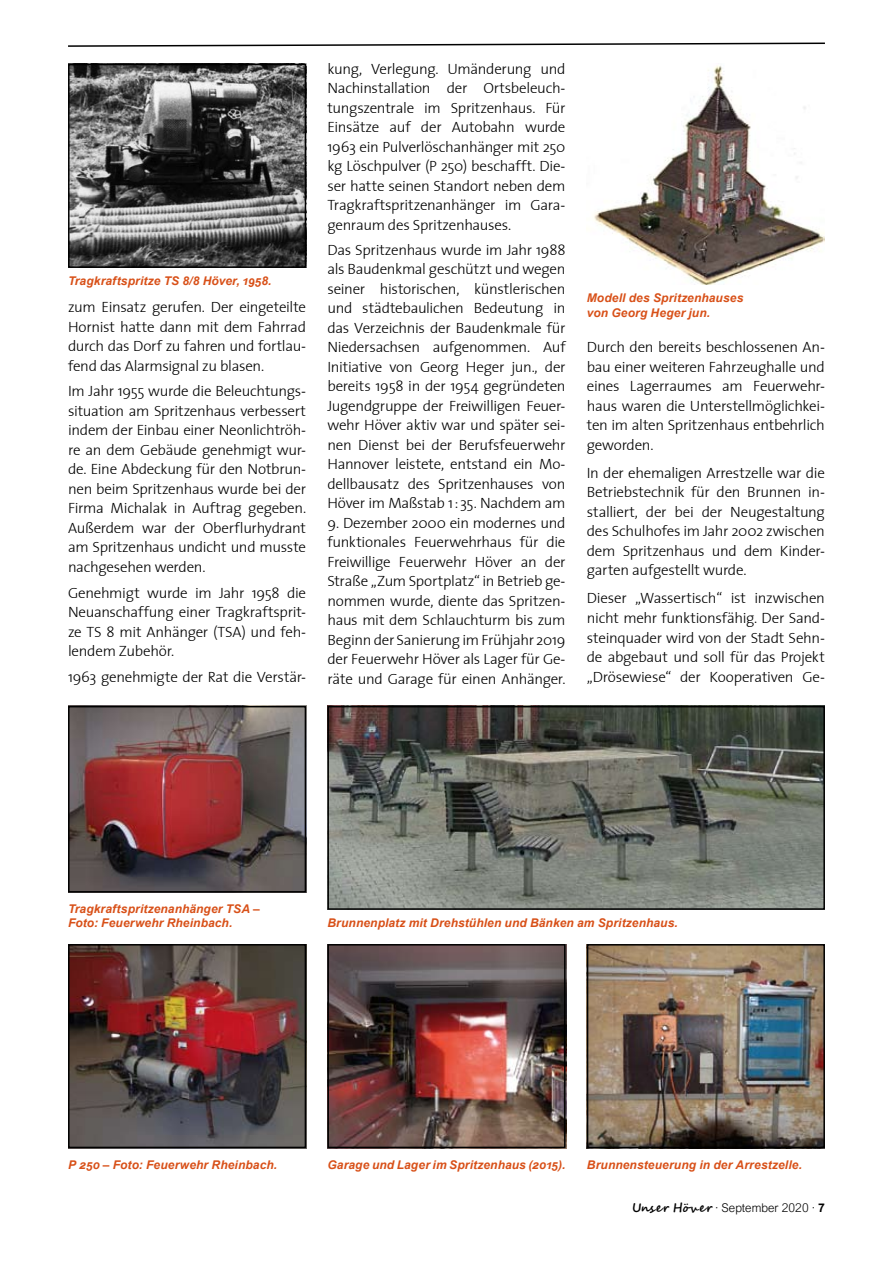
<style>
.page{position:relative;width:893px;height:1263px;background:#fff}
.page>*{position:absolute;margin:0;border:0;box-sizing:border-box;transform-origin:0 0}
.t1{font:15px/19.5px "The Sans Light Plain";letter-spacing:-.02em;color:#000;text-align:justify}
.t2{font:italic 700 12px/14.4px "Arial";letter-spacing:.01em;color:#d85018}
.t3{font:300 12px "Arial Nova";letter-spacing:.005em;color:#000}
.s1{font-family:"Segoe Script";font-weight:700}
.s2{font-weight:700}
</style>
<div class="page">
<svg style="left:68px;top:42px;width:757px;height:5px"></svg>
<img style="left:71px;top:67px;width:232px;height:198px">
<div style="left:68px;top:64px;width:238px;height:204px;border:2px solid #000"></div>
<img style="left:71px;top:709px;width:232px;height:180px">
<div style="left:68px;top:706px;width:238px;height:186px;border:2px solid #000"></div>
<img style="left:71px;top:947px;width:232px;height:198px">
<div style="left:68px;top:944px;width:238px;height:204px;border:2px solid #000"></div>
<img style="left:594px;top:65px;width:231px;height:220px">
<img style="left:327px;top:944px;width:240px;height:205px">
<div style="left:327px;top:944px;width:239px;height:204px;border:2px solid #000"></div>
<img style="left:590px;top:947px;width:232px;height:198px">
<div style="left:587px;top:944px;width:238px;height:204px;border:2px solid #000"></div>
<img style="left:330px;top:709px;width:492px;height:198px">
<div style="left:327px;top:706px;width:498px;height:204px;border:2px solid #000"></div>
<p class="t2" style="left:68px;top:274px;width:205px">Tragkraftspritze TS 8/8 Höver, 1958.</p>
<p class="t1" style="left:68px;top:297px;width:240px">zum Einsatz gerufen. Der eingeteilte Hornist hatte dann mit dem Fahrrad durch das Dorf zu fahren und fortlau&shy;fend das Alarmsignal zu blasen.</p>
<p class="t1" style="left:68px;top:381px;width:240px">Im Jahr 1955 wurde die Beleuchtungs&shy;situation am Spritzenhaus verbessert indem der Einbau einer Neonlichtröh&shy;re an dem Gebäude genehmigt wur&shy;de. Eine Abdeckung für den Notbrun&shy;nen beim Spritzenhaus wurde bei der Firma Michalak in Auftrag gegeben.<br>Außerdem war der Oberflurhydrant am Spritzenhaus undicht und musste nachgesehen werden.</p>
<p class="t1" style="left:68px;top:582px;width:240px">Genehmigt wurde im Jahr 1958 die Neuanschaffung einer Tragkraftsprit&shy;ze TS 8 mit Anhänger (TSA) und feh&shy;lendem Zubehör.</p>
<p class="t1" style="left:68px;top:667px;width:240px">1963 genehmigte der Rat die Verstär-</p>
<p class="t1" style="left:327px;top:59px;width:240px">kung, Verlegung. Umänderung und Nachinstallation der Ortsbeleuch&shy;tungszentrale im Spritzenhaus. Für Einsätze auf der Autobahn wurde 1963 ein Pulverlöschanhänger mit 250 kg Löschpulver (P 250) beschafft. Die&shy;ser hatte seinen Standort neben dem Tragkraftspritzenanhänger im Gara&shy;genraum des Spritzenhauses.</p>
<p class="t1" style="left:327px;top:239px;width:240px">Das Spritzenhaus wurde im Jahr 1988 als Baudenkmal geschützt und wegen seiner historischen, künstlerischen und städtebaulichen Bedeutung in das Verzeichnis der Baudenkmale für Niedersachsen aufgenommen. Auf Initiative von Georg Heger jun., der bereits 1958 in der 1954 gegründeten Jugendgruppe der Freiwilligen Feuer&shy;wehr Höver aktiv war und später sei&shy;nen Dienst bei der Berufsfeuerwehr Hannover leistete, entstand ein Mo&shy;dellbausatz des Spritzenhauses von Höver im Maßstab 1:35. Nachdem am</p>
<p class="t1" style="left:327px;top:512px;width:240px">9. Dezember 2000 ein modernes und funktionales Feuerwehrhaus für die Freiwillige Feuerwehr Höver an der Straße „Zum Sportplatz“ in Betrieb ge&shy;nommen wurde, diente das Spritzen&shy;haus mit dem Schlauchturm bis zum Beginn der Sanierung im Frühjahr 2019 der Feuerwehr Höver als Lager für Ge&shy;räte und Garage für einen Anhänger.</p>
<p class="t2" style="left:587px;top:291px;width:158px">Modell des Spritzenhauses von Georg Heger jun.</p>
<p class="t1" style="left:587px;top:337px;width:240px">Durch den bereits beschlossenen An&shy;bau einer weiteren Fahrzeughalle und eines Lagerraumes am Feuerwehr&shy;haus waren die Unterstellmöglichkei&shy;ten im alten Spritzenhaus entbehrlich geworden.</p>
<p class="t1" style="left:587px;top:463px;width:240px">In der ehemaligen Arrestzelle war die Betriebstechnik für den Brunnen in&shy;stalliert, der bei der Neugestaltung des Schulhofes im Jahr 2002 zwischen dem Spritzenhaus und dem Kinder&shy;garten aufgestellt wurde.</p>
<p class="t1" style="left:587px;top:588px;width:240px">Dieser „Wassertisch“ ist inzwischen nicht mehr funktionsfähig. Der Sand&shy;steinquader wird von der Stadt Sehn&shy;de abgebaut und soll für das Projekt „Drösewiese“ der Kooperativen Ge-</p>
<p class="t2" style="left:68px;top:901px;width:193px">Tragkraftspritzenanhänger TSA –<br>Foto: Feuerwehr Rheinbach.</p>
<p class="t2" style="left:327px;top:916px;width:352px">Brunnenplatz mit Drehstühlen und Bänken am Spritzenhaus.</p>
<p class="t2" style="left:68px;top:1158px;width:211px">P 250 – Foto: Feuerwehr Rheinbach.</p>
<p class="t2" style="left:327px;top:1158px;width:239px">Garage und Lager im Spritzenhaus (2015).</p>
<p class="t2" style="left:587px;top:1158px;width:217px">Brunnensteuerung in der Arrestzelle.</p>
<p class="t3" style="left:632px;top:1201px;width:194px"><span class="s1">Unser Höver</span> · September 2020 · <span class="s2">7</span></p>
</div>
